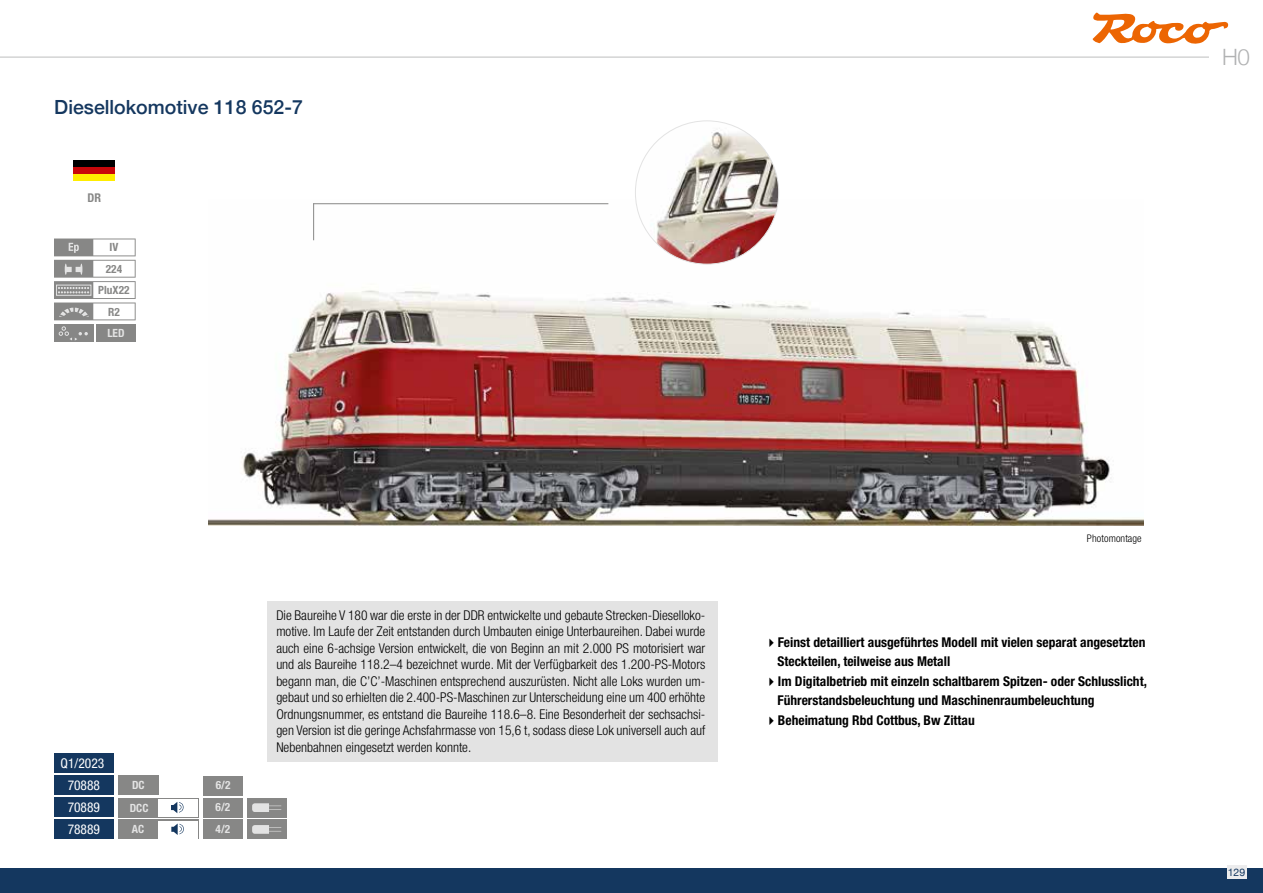
<style>
.page{position:relative;width:1263px;height:893px;background:#fff}
.page>*{position:absolute;margin:0;border:0;box-sizing:border-box;transform-origin:0 0}
.t1{font:300 22.5px "Helvetica Neue";color:#b1b2b3}
.t2{font:500 19.5px "Helvetica Neue";color:#14375f}
.t3{font:300 condensed 13.5px/16.5px "Helvetica Neue LT Std";color:#000;text-align:justify}
.t4{font:700 condensed 13.5px/19.5px "Helvetica Neue LT Std";color:#000}
.t5{font:condensed 13.5px "Helvetica Neue LT Std";color:#fff}
.t6{font:700 condensed 12px "Helvetica Neue";color:#878786}
.t7{font:700 condensed 11.4px/21.9px "Helvetica Neue LT Std";color:#e3e3e3;text-align:justify}
.t8{font:700 condensed 11.4px/21.8px "Helvetica Neue LT Std";color:#878786;text-align:center}
.t9{font:300 condensed 10.5px "Helvetica Neue LT Std";letter-spacing:.01em;color:#000}
.t10{font:10.5px "Helvetica Neue";color:#14375f}
</style>
<div class="page">
<hr style="left:0;top:57px;width:1263px;height:1px;background:#bdbebe">
<svg style="left:0;top:868px;width:1px;height:25px"></svg>
<div style="left:1px;top:868px;width:1262px;height:25px;background:#14375f"></div>
<div style="left:1227px;top:865px;width:19px;height:14px;background:#ececed"></div>
<svg style="left:1092px;top:12px;width:136px;height:32px"></svg>
<div style="left:1209px;top:43px;width:54px;height:34px;background:#fff"></div>
<div style="left:267px;top:601px;width:451px;height:161px;background:#e3e3e3"></div>
<img style="left:208px;top:201px;width:935px;height:325px">
<svg style="left:54px;top:238px;width:82px;height:82px"></svg>
<div style="left:74px;top:160px;width:41px;height:7px;background:#000"></div>
<div style="left:74px;top:167px;width:41px;height:7px;background:#c9070a"></div>
<div style="left:74px;top:174px;width:41px;height:6px;background:#ffed00"></div>
<div style="left:54px;top:820px;width:60px;height:19px;background:#14375f"></div>
<div style="left:54px;top:798px;width:60px;height:19px;background:#14375f"></div>
<div style="left:54px;top:776px;width:60px;height:19px;background:#14375f"></div>
<div style="left:54px;top:753px;width:60px;height:20px;background:#14375f"></div>
<div style="left:203px;top:776px;width:40px;height:19px;background:#878786"></div>
<div style="left:203px;top:798px;width:40px;height:19px;background:#878786"></div>
<div style="left:203px;top:820px;width:40px;height:19px;background:#878786"></div>
<div style="left:118px;top:776px;width:40px;height:19px;background:#878786"></div>
<div style="left:118px;top:798px;width:81px;height:19px;background:#878786"></div>
<div style="left:159px;top:799px;width:39px;height:17px;background:#fff"></div>
<svg style="left:171px;top:802px;width:12px;height:11px"></svg>
<div style="left:118px;top:820px;width:81px;height:19px;background:#878786"></div>
<div style="left:159px;top:821px;width:39px;height:17px;background:#fff"></div>
<svg style="left:171px;top:823px;width:13px;height:12px"></svg>
<div style="left:247px;top:798px;width:39px;height:19px;background:#878786"></div>
<svg style="left:252px;top:803px;width:29px;height:9px"></svg>
<div style="left:247px;top:820px;width:39px;height:19px;background:#878786"></div>
<svg style="left:252px;top:825px;width:29px;height:9px"></svg>
<div style="left:96px;top:324px;width:40px;height:18px;background:#878786"></div>
<div style="left:54px;top:324px;width:39px;height:18px;background:#878786"></div>
<svg style="left:59px;top:327px;width:29px;height:14px"></svg>
<img style="left:635px;top:121px;width:144px;height:143px;border-radius:72px">
<hr style="left:313px;top:203px;width:1px;height:37px;background:#878786">
<hr style="left:313px;top:203px;width:295px;height:1px;background:#878786">
<h2 class="t2" style="left:54px;top:92px;width:250px">Diesellokomotive 118 652-7</h2>
<p class="t6" style="left:88px;top:187px;width:15px">DR</p>
<p class="t8" style="left:110px;top:236px;width:10px">IV</p>
<p class="t8" style="left:98px;top:279px;width:33px">PluX22<br>R2</p>
<p class="t8" style="left:106px;top:258px;width:18px">224</p>
<p class="t7" style="left:107px;top:322px;width:19px">LED</p>
<h1 class="t1" style="left:1222px;top:39px;width:29px">H0</h1>
<p class="t5" style="left:61px;top:755px;width:45px">Q1/2023</p>
<p class="t5" style="left:68px;top:777px;width:34px">70888</p>
<p class="t5" style="left:68px;top:799px;width:34px">70889</p>
<p class="t5" style="left:68px;top:821px;width:34px">78889</p>
<p class="t7" style="left:132px;top:774px;width:14px">DC</p>
<p class="t7" style="left:132px;top:818px;width:14px">AC</p>
<p class="t7" style="left:130px;top:797px;width:20px">DCC</p>
<p class="t7" style="left:216px;top:774px;width:16px">6/2<br>6/2<br>4/2</p>
<p class="t3" style="left:276px;top:606px;width:430px">Die Baureihe V 180 war die erste in der DDR entwickelte und gebaute Strecken-Dieselloko&shy;motive. Im Laufe der Zeit entstanden durch Umbauten einige Unterbaureihen. Dabei wurde auch eine 6-achsige Version entwickelt, die von Beginn an mit 2.000 PS motorisiert war und als Baureihe 118.2–4 bezeichnet wurde. Mit der Verfügbarkeit des 1.200-PS-Motors begann man, die C’C’-Maschinen entsprechend auszurüsten. Nicht alle Loks wurden um&shy;gebaut und so erhielten die 2.400-PS-Maschinen zur Unterscheidung eine um 400 erhöhte Ordnungsnummer, es entstand die Baureihe 118.6–8. Eine Besonderheit der sechsachsi&shy;gen Version ist die geringe Achsfahrmasse von 15,6 t, sodass diese Lok universell auch auf Nebenbahnen eingesetzt werden konnte.</p>
<p class="t9" style="left:1087px;top:532px;width:56px">Photomontage</p>
<p class="t4" style="left:777px;top:632px;width:369px;text-indent:-13px">✔Feinst detailliert ausgeführtes Modell mit vielen separat angesetzten<br>Steckteilen, teilweise aus Metall</p>
<p class="t4" style="left:777px;top:671px;width:371px;text-indent:-13px">✔Im Digitalbetrieb mit einzeln schaltbarem Spitzen- oder Schlusslicht,<br>Führerstandsbeleuchtung und Maschinenraumbeleuchtung</p>
<p class="t4" style="left:764px;top:710px;width:212px">✔Beheimatung Rbd Cottbus, Bw Zittau</p>
<p class="t10" style="left:1228px;top:865px;width:19px">129</p>
</div>
